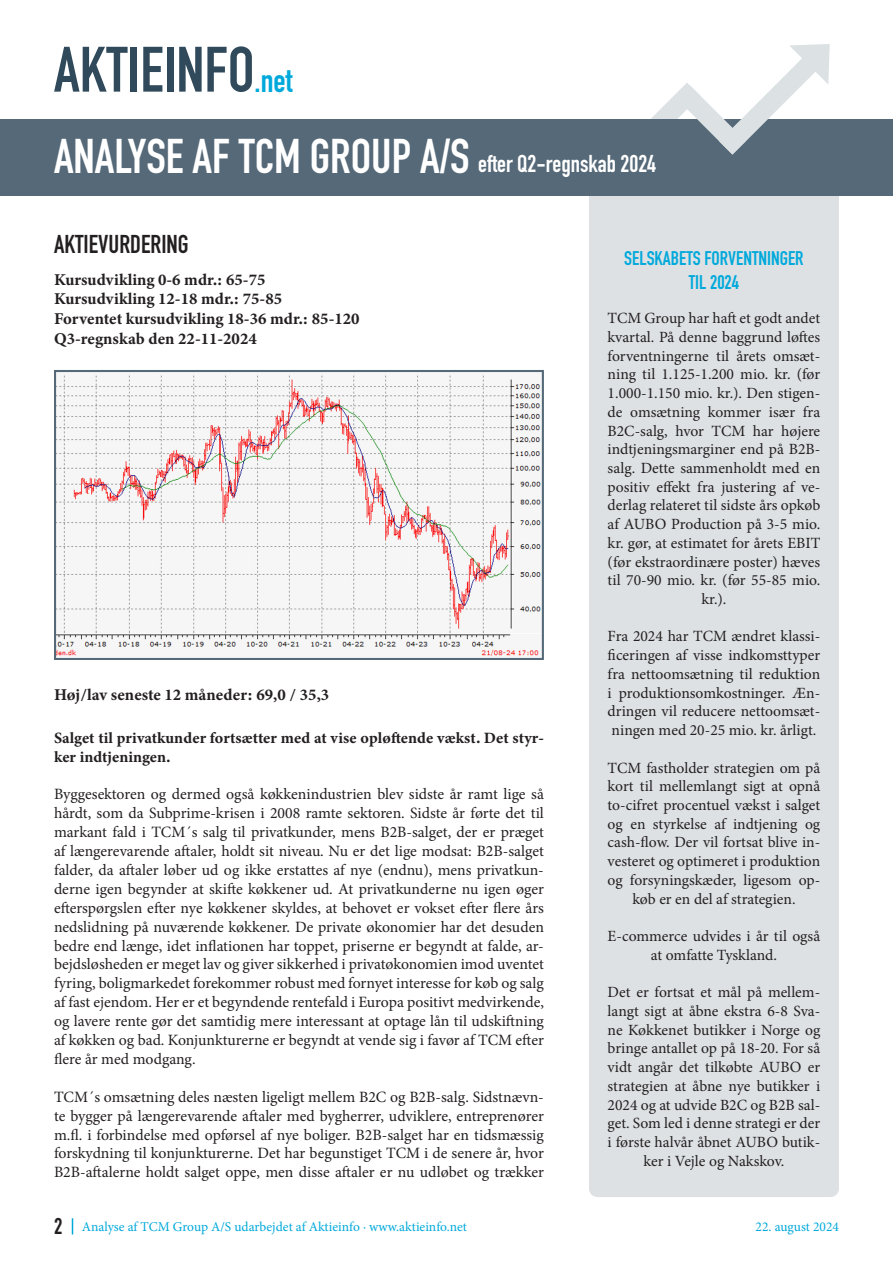
<style>
.page{position:relative;width:893px;height:1263px;background:#fff}
.page>*{position:absolute;margin:0;border:0;box-sizing:border-box;transform-origin:0 0}
.t1{font:700 63px "DIN Condensed";color:#304a5c}
.t2{font:700 48px "DIN Condensed";color:#fff}
.t3{font:700 25.5px "DIN Condensed";color:#231f20}
.t4{font:700 24px "DIN Condensed";color:#fff}
.t5{font:700 22.5px "DIN Condensed";color:#231f20}
.t6{font:700 19.5px "DIN Condensed";color:#00a9db}
.t7{font:16.5px "Minion Variable Concept";color:#231f20}
.t8{font:15.75px/18.9px "Minion Pro";color:#231f20;text-align:justify}
.t9{font:15.75px/18.9px "Minion Variable Concept";letter-spacing:.005em;color:#231f20}
.t10{font:15.6px/18.8px "Minion Pro";color:#231f20;text-align:center}
.t11{font:13.5px "Minion Pro";color:#00a9db}
.s1{font-size:33px;color:#00a9db}
</style>
<div class="page">
<div style="left:589px;top:187px;width:250px;height:1010px;background:#dde1e4;border-radius:9px"></div>
<div style="left:0;top:119px;width:893px;height:77px;background:#556978"></div>
<svg style="left:651px;top:44px;width:179px;height:111px"></svg>
<svg style="left:72px;top:1218px;width:1px;height:16px"></svg>
<img style="left:57px;top:373px;width:484px;height:284px">
<div style="left:54px;top:370px;width:490px;height:290px;border:2px solid #556978"></div>
<p class="t1" style="left:54px;top:27px;width:240px">AKTIEINFO<span class="s1">.net</span></p>
<p class="t2" style="left:54px;top:124px;width:417px">ANALYSE AF TCM GROUP A/S</p>
<p class="t4" style="left:478px;top:148px;width:180px">efter Q2-regnskab 2024</p>
<p class="t3" style="left:54px;top:227px;width:136px">AKTIEVURDERING</p>
<p class="t7" style="left:54px;top:268px;width:213px">Kursudvikling 0-6 mdr.: 65-75</p>
<p class="t7" style="left:54px;top:288px;width:230px">Kursudvikling 12-18 mdr.: 75-85</p>
<p class="t7" style="left:54px;top:307px;width:307px">Forventet kursudvikling 18-36 mdr.: 85-120</p>
<p class="t7" style="left:54px;top:327px;width:204px">Q3-regnskab den 22-11-2024</p>
<p class="t7" style="left:54px;top:683px;width:277px">Høj/lav seneste 12 måneder: 69,0 / 35,3</p>
<p class="t9" style="left:54px;top:728px;width:491px">Salget til privatkunder fortsætter med at vise opløftende vækst. Det styr&shy;ker indtjeningen.</p>
<p class="t8" style="left:54px;top:785px;width:491px">Byggesektoren og dermed også køkkenindustrien blev sidste år ramt lige så hårdt, som da Subprime-krisen i 2008 ramte sektoren. Sidste år førte det til markant fald i TCM´s salg til privatkunder, mens B2B-salget, der er præget af længerevarende aftaler, holdt sit niveau. Nu er det lige modsat: B2B-salget falder, da aftaler løber ud og ikke erstattes af nye (endnu), mens privatkun&shy;derne igen begynder at skifte køkkener ud. At privatkunderne nu igen øger efterspørgslen efter nye køkkener skyldes, at behovet er vokset efter flere års nedslidning på nuværende køkkener. De private økonomier har det desuden bedre end længe, idet inflationen har toppet, priserne er begyndt at falde, ar&shy;bejdsløsheden er meget lav og giver sikkerhed i privatøkonomien imod uventet fyring, boligmarkedet forekommer robust med fornyet interesse for køb og salg af fast ejendom. Her er et begyndende rentefald i Europa positivt medvirkende, og lavere rente gør det samtidig mere interessant at optage lån til udskiftning af køkken og bad. Konjunkturerne er begyndt at vende sig i favør af TCM efter flere år med modgang.</p>
<p class="t8" style="left:54px;top:1087px;width:491px">TCM´s omsætning deles næsten ligeligt mellem B2C og B2B-salg. Sidstnævn&shy;te bygger på længerevarende aftaler med bygherrer, udviklere, entreprenører m.fl. i forbindelse med opførsel af nye boliger. B2B-salget har en tidsmæssig forskydning til konjunkturerne. Det har begunstiget TCM i de senere år, hvor B2B-aftalerne holdt salget oppe, men disse aftaler er nu udløbet og trækker</p>
<p class="t5" style="left:54px;top:1211px;width:10px">2</p>
<p class="t11" style="left:82px;top:1218px;width:387px">Analyse af TCM Group A/S udarbejdet af Aktieinfo ∙ www.aktieinfo.net</p>
<p class="t6" style="left:624px;top:245px;width:181px">SELSKABETS FORVENTNINGER</p>
<p class="t6" style="left:689px;top:269px;width:52px">TIL 2024</p>
<p class="t10" style="left:608px;top:309px;width:214px">TCM Group har haft et godt andet kvartal. På denne baggrund løftes forventningerne til årets omsæt&shy;ning til 1.125-1.200 mio. kr. (før<br>1.000-1.150 mio. kr.). Den stigen&shy;de omsætning kommer især fra<br>B2C-salg, hvor TCM har højere indtjeningsmarginer end på B2B&shy;salg. Dette sammenholdt med en positiv effekt fra justering af ve&shy;derlag relateret til sidste års opkøb af AUBO Production på 3-5 mio. kr. gør, at estimatet for årets EBIT (før ekstraordinære poster) hæves til 70-90 mio. kr. (før 55-85 mio. kr.).</p>
<p class="t10" style="left:608px;top:627px;width:214px;text-align:justify">Fra 2024 har TCM ændret klassi&shy;ficeringen af visse indkomsttyper fra nettoomsætning til reduktion i produktionsomkostninger. Æn&shy;dringen vil reducere nettoomsæt&shy;ningen med 20-25 mio. kr. årligt.</p>
<p class="t10" style="left:608px;top:758px;width:214px">TCM fastholder strategien om på kort til mellemlangt sigt at opnå to-cifret procentuel vækst i salget og en styrkelse af indtjening og cash-flow. Der vil fortsat blive in&shy;vesteret og optimeret i produktion og forsyningskæder, ligesom op&shy;køb er en del af strategien.</p>
<p class="t10" style="left:608px;top:927px;width:214px">E-commerce udvides i år til også at omfatte Tyskland.</p>
<p class="t10" style="left:608px;top:983px;width:214px">Det er fortsat et mål på mellem&shy;langt sigt at åbne ekstra 6-8 Sva&shy;ne Køkkenet butikker i Norge og bringe antallet op på 18-20. For så vidt angår det tilkøbte AUBO er strategien at åbne nye butikker i<br>2024 og at udvide B2C og B2B sal&shy;get. Som led i denne strategi er der i første halvår åbnet AUBO butik&shy;ker i Vejle og Nakskov.</p>
<p class="t11" style="left:756px;top:1218px;width:85px">22. august 2024</p>
</div>
